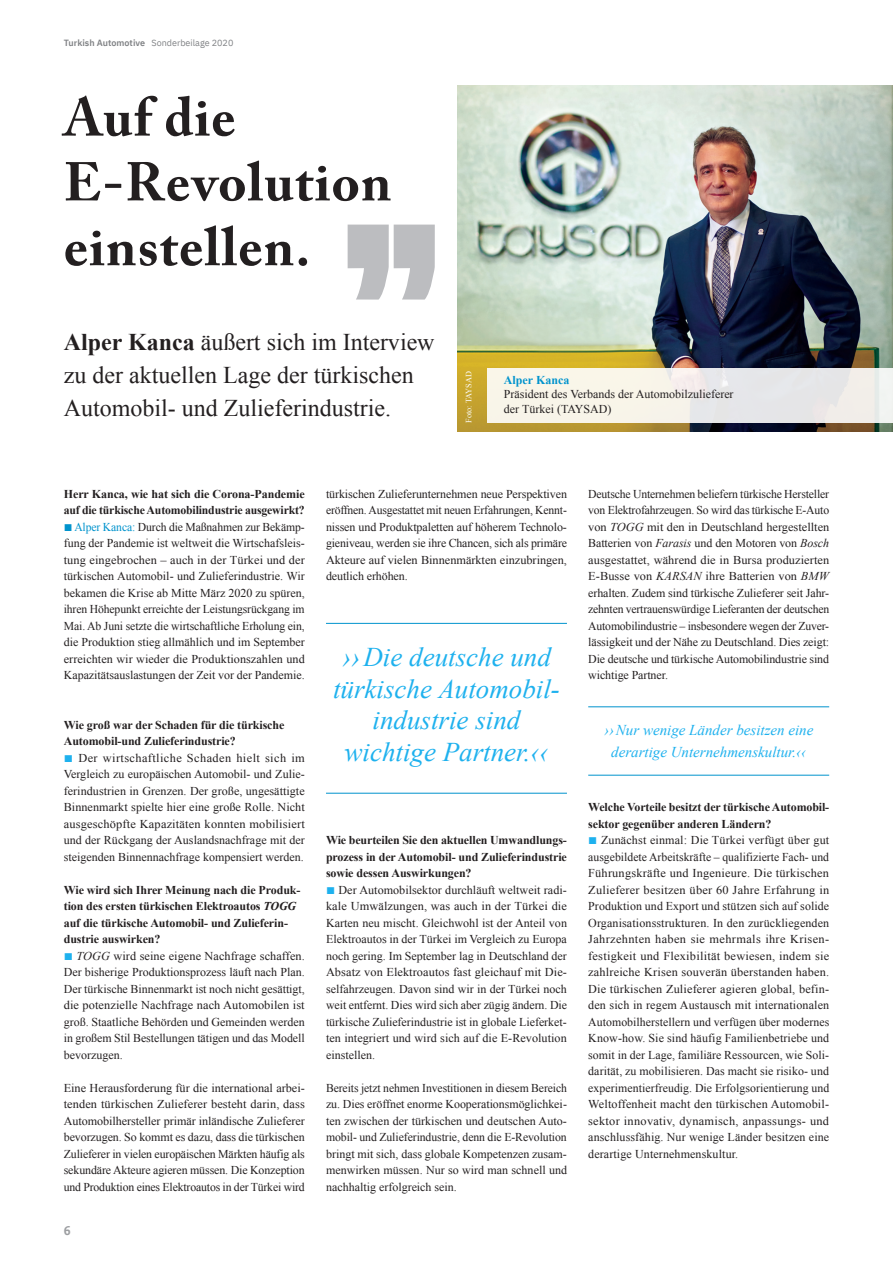
<style>
.page{position:relative;width:893px;height:1263px;background:#fff}
.page>*{position:absolute;margin:0;border:0;box-sizing:border-box;transform-origin:0 0}
.TO_2_mavi{font:700 54px/64.8px "Adobe Caslon Pro";letter-spacing:.02em;color:#231f20}
.TO_Fließtext_schwarz{font:italic 27px/31.5px "Times New Roman";color:#1eb1ee;text-align:center}
.TO_Disclaimer{font:24px/33px "Times New Roman";color:#231f20}
.TO_Fließtext_schwarz-2{font:italic 15px/22.5px "Times New Roman";color:#1eb1ee;text-align:center}
.t1{font:700 13.5px "Scala Sans Caps";color:#9d9fa2}
.TO_Fließtext_schwarz-3{font:12px/16.5px "Times New Roman";color:#231f20;text-align:justify}
.TO_Fließtext_schwarz-4{font:700 12px/16.5px "Times New Roman";letter-spacing:-.01em;color:#231f20}
.TO_Fußnoten{font:12px/14.4px "Times New Roman";color:#231f20}
.TO_Fußnoten-2{font:700 12px "Times New Roman";color:#0093cd}
.t2{font:600 9px "IBM Plex Sans";color:#808285}
.TO_Fußnoten-3{font:8.25px "Times New Roman";color:#fff}
.s1{font-weight:400}
.s2{font-weight:700}
.s3{font-size:15px;color:#0093cd}
.s4{color:#0093cd}
.s5{font-size:15px;color:#1eb1ee}
.s6{font-style:italic}
</style>
<div class="page">
<img style="left:457px;top:85px;width:436px;height:347px">
<svg style="left:348px;top:225px;width:87px;height:75px"></svg>
<div style="left:487px;top:368px;width:406px;height:55px;background:linear-gradient(to right,#fbf7e9,#e6e6ea)"></div>
<hr style="left:326px;top:623px;width:241px;height:1px;background:#0093cd">
<hr style="left:588px;top:706px;width:241px;height:1px;background:#0093cd">
<hr style="left:326px;top:793px;width:241px;height:1px;background:#0093cd">
<hr style="left:588px;top:775px;width:241px;height:1px;background:#0093cd">
<p class="t2" style="left:64px;top:36px;width:171px">Turkish Automotive <span class="s1">Sonderbeilage 2020</span></p>
<p class="TO_2_mavi" style="left:64px;top:85px;width:329px">Auf die<br>E-Revolution einstellen.</p>
<p class="TO_Disclaimer" style="left:64px;top:325px;width:372px"><span class="s2">Alper Kanca</span> äußert sich im Interview zu der aktuellen Lage der türkischen<br>Automobil- und Zulieferindustrie.</p>
<p class="TO_Fußnoten-3" style="left:463px;top:423px;width:53px;rotate:-90deg">Foto: TAYSAD</p>
<p class="TO_Fußnoten-2" style="left:504px;top:372px;width:67px">Alper Kanca</p>
<p class="TO_Fußnoten" style="left:504px;top:387px;width:231px">Präsident des Verbands der Automobilzulieferer der Türkei (TAYSAD)</p>
<p class="TO_Fließtext_schwarz-4" style="left:64px;top:485px;width:243px">Herr Kanca, wie hat sich die Corona-Pandemie auf die türkische Automobilindustrie ausgewirkt?</p>
<p class="TO_Fließtext_schwarz-3" style="left:64px;top:518px;width:243px"><span class="s3">■</span> <span class="s4">Alper Kanca:</span> Durch die Maßnahmen zur Bekämp&shy;fung der Pandemie ist weltweit die Wirtschafsleis&shy;tung eingebrochen – auch in der Türkei und der türkischen Automobil- und Zulieferindustrie. Wir bekamen die Krise ab Mitte März 2020 zu spüren, ihren Höhepunkt erreichte der Leistungsrückgang im Mai. Ab Juni setzte die wirtschaftliche Erholung ein, die Produktion stieg allmählich und im September erreichten wir wieder die Produktionszahlen und Kapazitätsauslastungen der Zeit vor der Pandemie.</p>
<p class="TO_Fließtext_schwarz-4" style="left:64px;top:716px;width:222px">Wie groß war der Schaden für die türkische<br>Automobil-und Zulieferindustrie?</p>
<p class="TO_Fließtext_schwarz-3" style="left:64px;top:749px;width:243px"><span class="s5">■</span> Der wirtschaftliche Schaden hielt sich im Vergleich zu europäischen Automobil- und Zulie&shy;ferindustrien in Grenzen. Der große, ungesättigte Binnenmarkt spielte hier eine große Rolle. Nicht ausgeschöpfte Kapazitäten konnten mobilisiert und der Rückgang der Auslandsnachfrage mit der steigenden Binnennachfrage kompensiert werden.</p>
<p class="TO_Fließtext_schwarz-4" style="left:64px;top:881px;width:238px">Wie wird sich Ihrer Meinung nach die Produk&shy;tion des ersten türkischen Elektroautos <span class="s6">TOGG </span>auf die türkische Automobil- und Zulieferin&shy;dustrie auswirken?</p>
<p class="TO_Fließtext_schwarz-3" style="left:64px;top:947px;width:243px"><span class="s5">■</span> <span class="s6">TOGG</span> wird seine eigene Nachfrage schaffen.<br>Der bisherige Produktionsprozess läuft nach Plan.<br>Der türkische Binnenmarkt ist noch nicht gesättigt, die potenzielle Nachfrage nach Automobilen ist groß. Staatliche Behörden und Gemeinden werden in großem Stil Bestellungen tätigen und das Modell bevorzugen.</p>
<p class="TO_Fließtext_schwarz-3" style="left:64px;top:1079px;width:243px">Eine Herausforderung für die international arbei&shy;tenden türkischen Zulieferer besteht darin, dass Automobilhersteller primär inländische Zulieferer bevorzugen. So kommt es dazu, dass die türkischen Zulieferer in vielen europäischen Märkten häufig als sekundäre Akteure agieren müssen. Die Konzeption und Produktion eines Elektroautos in der Türkei wird</p>
<p class="t1" style="left:64px;top:1223px;width:8px">6</p>
<p class="TO_Fließtext_schwarz-3" style="left:326px;top:485px;width:243px">türkischen Zulieferunternehmen neue Perspektiven eröffnen. Ausgestattet mit neuen Erfahrungen, Kennt&shy;nissen und Produktpaletten auf höherem Technolo&shy;gieniveau, werden sie ihre Chancen, sich als primäre Akteure auf vielen Binnenmärkten einzubringen, deutlich erhöhen.</p>
<p class="TO_Fließtext_schwarz" style="left:333px;top:641px;width:228px">››Die deutsche und türkische Automobil&shy;industrie sind wichtige Partner.‹‹</p>
<p class="TO_Fließtext_schwarz-4" style="left:326px;top:831px;width:242px;text-align:justify">Wie beurteilen Sie den aktuellen Umwandlungs&shy;prozess in der Automobil- und Zulieferindustrie sowie dessen Auswirkungen?</p>
<p class="TO_Fließtext_schwarz-3" style="left:326px;top:881px;width:243px"><span class="s5">■</span> Der Automobilsektor durchläuft weltweit radi&shy;kale Umwälzungen, was auch in der Türkei die Karten neu mischt. Gleichwohl ist der Anteil von Elektroautos in der Türkei im Vergleich zu Europa noch gering. Im September lag in Deutschland der Absatz von Elektroautos fast gleichauf mit Die&shy;selfahrzeugen. Davon sind wir in der Türkei noch weit entfernt. Dies wird sich aber zügig ändern. Die türkische Zulieferindustrie ist in globale Lieferket&shy;ten integriert und wird sich auf die E-Revolution einstellen.</p>
<p class="TO_Fließtext_schwarz-3" style="left:326px;top:1079px;width:243px">Bereits jetzt nehmen Investitionen in diesem Bereich zu. Dies eröffnet enorme Kooperationsmöglichkei&shy;ten zwischen der türkischen und deutschen Auto&shy;mobil- und Zulieferindustrie, denn die E-Revolution bringt mit sich, dass globale Kompetenzen zusam&shy;menwirken müssen. Nur so wird man schnell und nachhaltig erfolgreich sein.</p>
<p class="TO_Fließtext_schwarz-3" style="left:588px;top:485px;width:243px">Deutsche Unternehmen beliefern türkische Hersteller von Elektrofahrzeugen. So wird das türkische E-Auto von <span class="s6">TOGG</span> mit den in Deutschland hergestellten Batterien von <span class="s6">Farasis</span> und den Motoren von <span class="s6">Bosch </span>ausgestattet, während die in Bursa produzierten E-Busse von <span class="s6">KARSAN</span> ihre Batterien von <span class="s6">BMW </span>erhalten. Zudem sind türkische Zulieferer seit Jahr&shy;zehnten vertrauenswürdige Lieferanten der deutschen Automobilindustrie – insbesondere wegen der Zuver&shy;lässigkeit und der Nähe zu Deutschland. Dies zeigt:<br>Die deutsche und türkische Automobilindustrie sind wichtige Partner.</p>
<p class="TO_Fließtext_schwarz-2" style="left:604px;top:718px;width:211px">››Nur wenige Länder besitzen eine derartige Unternehmenskultur.‹‹</p>
<p class="TO_Fließtext_schwarz-4" style="left:588px;top:798px;width:242px">Welche Vorteile besitzt der türkische Automobil&shy;sektor gegenüber anderen Ländern?</p>
<p class="TO_Fließtext_schwarz-3" style="left:588px;top:832px;width:243px"><span class="s5">■</span> Zunächst einmal: Die Türkei verfügt über gut ausgebildete Arbeitskräfte – qualifizierte Fach- und Führungskräfte und Ingenieure. Die türkischen Zulieferer besitzen über 60 Jahre Erfahrung in Produktion und Export und stützen sich auf solide Organisationsstrukturen. In den zurückliegenden Jahrzehnten haben sie mehrmals ihre Krisen&shy;festigkeit und Flexibilität bewiesen, indem sie zahlreiche Krisen souverän überstanden haben.<br>Die türkischen Zulieferer agieren global, befin&shy;den sich in regem Austausch mit internationalen Automobilherstellern und verfügen über modernes Know-how. Sie sind häufig Familienbetriebe und somit in der Lage, familiäre Ressourcen, wie Soli&shy;darität, zu mobilisieren. Das macht sie risiko- und experimentierfreudig. Die Erfolgsorientierung und Weltoffenheit macht den türkischen Automobil&shy;sektor innovativ, dynamisch, anpassungs- und anschlussfähig. Nur wenige Länder besitzen eine derartige Unternehmenskultur.</p>
</div>
